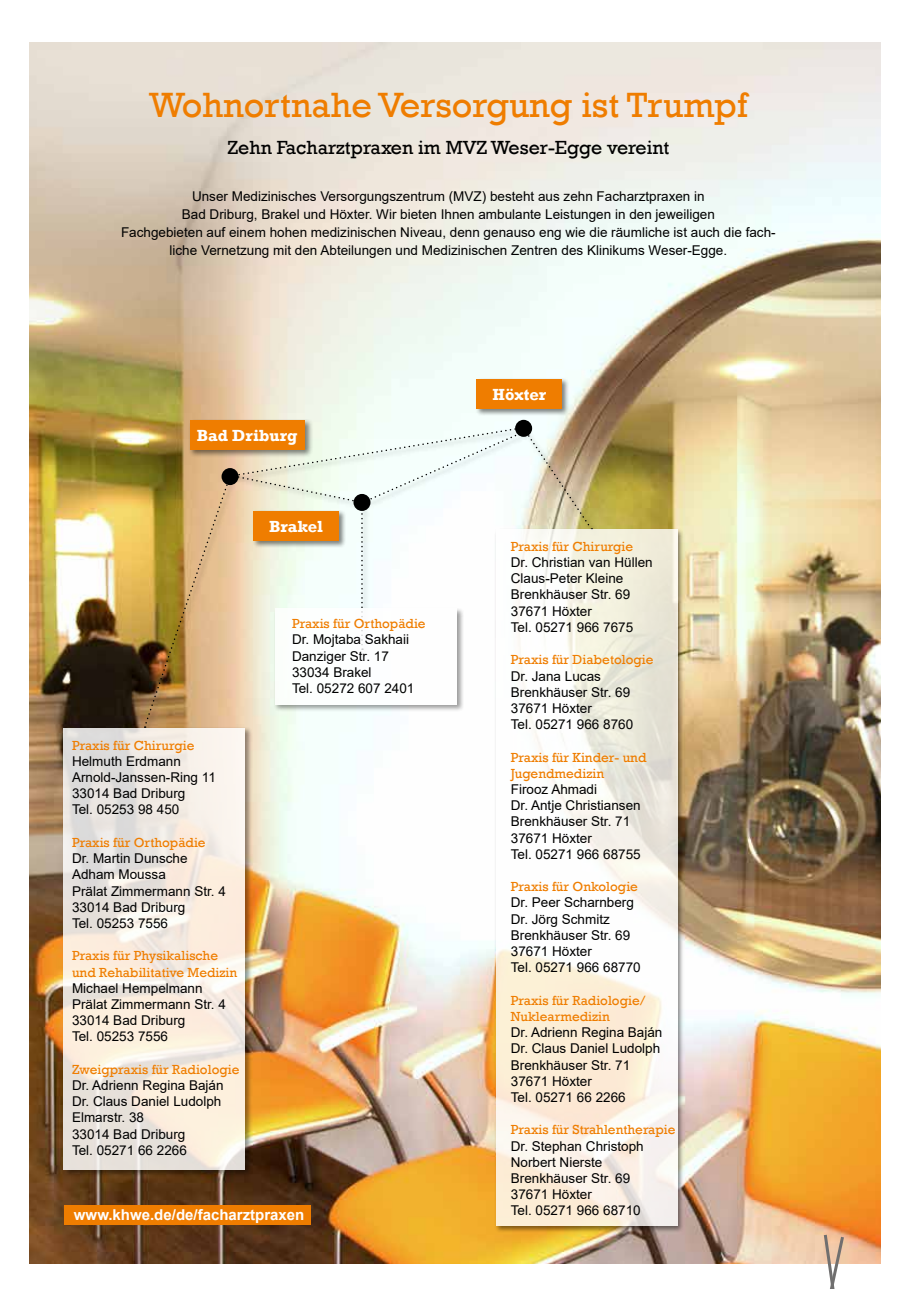
<style>
.page{position:relative;width:919px;height:1289px;background:#fff}
.page>*{position:absolute;margin:0;border:0;box-sizing:border-box;transform-origin:0 0}
.t1{font:36px "Rockwell";color:#ef7d00}
.t2{font:19.5px "Rockwell";color:#000}
.t3{font:700 16.5px "Rockwell";color:#fff}
.t4{font:700 15px "Arial";color:#fff}
.t5{font:13.5px/16.2px "Arial";color:#000}
.t6{font:13.5px/16.2px "Rockwell";color:#ef7d00}
</style>
<div class="page">
<img style="left:30px;top:43px;width:850px;height:1220px">
<svg style="left:821px;top:1231px;width:25px;height:57px"></svg>
<div style="left:188px;top:418px;width:125px;height:40px;background:#000;opacity:.5"></div>
<div style="left:190px;top:420px;width:114px;height:30px;background:#ef7d00"></div>
<div style="left:475px;top:377px;width:94px;height:39px;background:#000;opacity:.5"></div>
<div style="left:477px;top:379px;width:85px;height:30px;background:#ef7d00"></div>
<svg style="left:532px;top:426px;width:67px;height:101px"></svg>
<img style="left:144px;top:427px;width:448px;height:301px">
<div style="left:221px;top:468px;width:17px;height:17px;background:#000;border-radius:50%"></div>
<div style="left:353px;top:494px;width:17px;height:17px;background:#000;border-radius:50%"></div>
<div style="left:515px;top:420px;width:17px;height:17px;background:#000;border-radius:50%"></div>
<div style="left:494px;top:527px;width:190px;height:706px;background:#000;opacity:.6"></div>
<svg style="left:496px;top:529px;width:181px;height:696px"></svg>
<div style="left:273px;top:606px;width:191px;height:106px;background:#000;opacity:.49"></div>
<div style="left:275px;top:608px;width:181px;height:96px;background:#fff"></div>
<div style="left:62px;top:726px;width:190px;height:451px;background:#000;opacity:.49"></div>
<svg style="left:63px;top:728px;width:182px;height:441px;background:#f1e9e0"></svg>
<div style="left:64px;top:1204px;width:246px;height:20px;background:#ef7d00"></div>
<h1 class="t1" style="left:149px;top:85px;width:600px">Wohnortnahe Versorgung ist Trumpf</h1>
<h2 class="t2" style="left:227px;top:136px;width:443px">Zehn Facharztpraxen im MVZ Weser-Egge vereint</h2>
<p class="t5" style="left:121px;top:188px;width:656px;line-height:18px;text-align:center">Unser Medizinisches Versorgungszentrum (MVZ) besteht aus zehn Facharztpraxen in<br>Bad Driburg, Brakel und Höxter. Wir bieten Ihnen ambulante Leistungen in den jeweiligen<br>Fachgebieten auf einem hohen medizinischen Niveau, denn genauso eng wie die räumliche ist auch die fach&shy;liche Vernetzung mit den Abteilungen und Medizinischen Zentren des Klinikums Weser-Egge.</p>
<p class="t3" style="left:197px;top:425px;width:102px">Bad Driburg</p>
<p class="t3" style="left:269px;top:516px;width:55px">Brakel</p>
<p class="t6" style="left:72px;top:737px;width:124px">Praxis für Chirurgie</p>
<p class="t5" style="left:72px;top:753px;width:145px">Helmuth Erdmann<br>Arnold-Janssen-Ring 11<br>33014 Bad Driburg<br>Tel. 05253 98 450</p>
<p class="t6" style="left:72px;top:834px;width:135px">Praxis für Orthopädie</p>
<p class="t5" style="left:72px;top:850px;width:155px">Dr. Martin Dunsche<br>Adham Moussa<br>Prälat Zimmermann Str. 4<br>33014 Bad Driburg<br>Tel. 05253 7556</p>
<p class="t6" style="left:72px;top:947px;width:167px">Praxis für Physikalische und Rehabilitative Medizin</p>
<p class="t5" style="left:72px;top:979px;width:155px">Michael Hempelmann<br>Prälat Zimmermann Str. 4<br>33014 Bad Driburg<br>Tel. 05253 7556</p>
<p class="t6" style="left:72px;top:1061px;width:169px">Zweigpraxis für Radiologie</p>
<p class="t5" style="left:72px;top:1077px;width:153px">Dr. Adrienn Regina Baján<br>Dr. Claus Daniel Ludolph<br>Elmarstr. 38<br>33014 Bad Driburg<br>Tel. 05271 66 2266</p>
<p class="t6" style="left:292px;top:616px;width:135px">Praxis für Orthopädie</p>
<p class="t5" style="left:292px;top:631px;width:124px">Dr. Mojtaba Sakhaii<br>Danziger Str. 17<br>33034 Brakel<br>Tel. 05272 607 2401</p>
<p class="t4" style="left:74px;top:1203px;width:232px">www.khwe.de/de/facharztpraxen</p>
<p class="t3" style="left:492px;top:384px;width:55px">Höxter</p>
<p class="t6" style="left:511px;top:538px;width:124px">Praxis für Chirurgie</p>
<p class="t5" style="left:511px;top:554px;width:143px">Dr. Christian van Hüllen<br>Claus-Peter Kleine<br>Brenkhäuser Str. 69<br>37671 Höxter<br>Tel. 05271 966 7675</p>
<p class="t6" style="left:511px;top:652px;width:144px">Praxis für Diabetologie</p>
<p class="t5" style="left:511px;top:667px;width:124px">Dr. Jana Lucas<br>Brenkhäuser Str. 69<br>37671 Höxter<br>Tel. 05271 966 8760</p>
<p class="t6" style="left:511px;top:749px;width:137px">Praxis für Kinder- und<br>Jugendmedizin</p>
<p class="t5" style="left:511px;top:781px;width:131px">Firooz Ahmadi<br>Dr. Antje Christiansen<br>Brenkhäuser Str. 71<br>37671 Höxter<br>Tel. 05271 966 68755</p>
<p class="t6" style="left:511px;top:878px;width:129px">Praxis für Onkologie</p>
<p class="t5" style="left:511px;top:894px;width:131px">Dr. Peer Scharnberg<br>Dr. Jörg Schmitz<br>Brenkhäuser Str. 69<br>37671 Höxter<br>Tel. 05271 966 68770</p>
<p class="t6" style="left:511px;top:992px;width:136px">Praxis für Radiologie/<br>Nuklearmedizin</p>
<p class="t5" style="left:511px;top:1024px;width:153px">Dr. Adrienn Regina Baján<br>Dr. Claus Daniel Ludolph<br>Brenkhäuser Str. 71<br>37671 Höxter<br>Tel. 05271 66 2266</p>
<p class="t6" style="left:511px;top:1121px;width:166px">Praxis für Strahlentherapie</p>
<p class="t5" style="left:511px;top:1137px;width:134px">Dr. Stephan Christoph<br>Norbert Nierste<br>Brenkhäuser Str. 69<br>37671 Höxter<br>Tel. 05271 966 68710</p>
</div>
